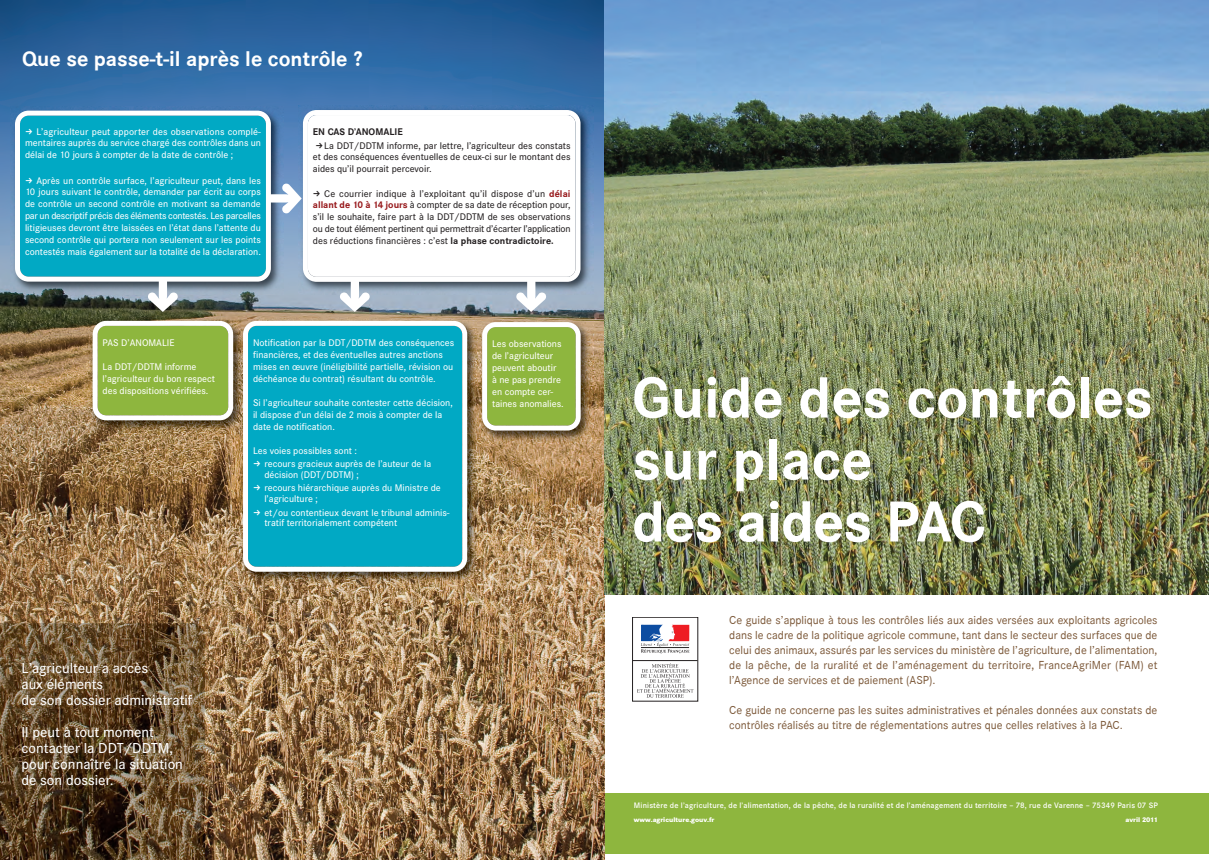
<style>
.page{position:relative;width:1209px;height:860px;background:#fff}
.page>*{position:absolute;margin:0;border:0;box-sizing:border-box;transform-origin:0 0}
.t1{font:700 60px/62px "Corporate S";color:#fff}
.t2{font:700 22px "Corporate S";color:#fff}
.t3{font:500 15px/16px "Corporate S";color:#fff}
.t4{font:12px/15px "Corporate S";color:#7b5737;text-align:justify}
.t5{font:500 10px/12px "Corporate S";color:#fff}
.t6{font:500 10px/10.9px "Corporate S";color:#231f20;text-align:right}
.t7{font:700 10px "Corporate S";color:#231f20}
.t8{font:600 8.2px "Corporate S";letter-spacing:.02em;color:#fff}
.t9{font:800 7px "Corporate S";color:#fff}
.s1{font-weight:700;color:#961619}
.s2{font-weight:700}
</style>
<div class="page">
<img style="left:0;top:0;width:605px;height:860px">
<div style="left:632px;top:617px;width:66px;height:84px;border:1px solid #231f20"></div>
<svg style="left:641px;top:625px;width:48px;height:28px"></svg>
<hr style="left:632px;top:660px;width:65px;height:1px;background:#231f20">
<svg style="left:637px;top:663px;width:56px;height:35px"></svg>
<div style="left:605px;top:793px;width:604px;height:61px;background:#8eb63e"></div>
<img style="left:605px;top:0;width:604px;height:595px">
<img style="left:88px;top:316px;width:150px;height:117px">
<svg style="left:93px;top:321px;width:140px;height:99px;background:#9ebf5b"></svg>
<img style="left:238px;top:316px;width:242px;height:268px">
<svg style="left:243px;top:321px;width:224px;height:251px;background:#19b0c8"></svg>
<img style="left:480px;top:318px;width:113px;height:126px">
<img style="left:477px;top:318px;width:3px;height:4px">
<svg style="left:477px;top:322px;width:103px;height:122px;background:#a0b65d"></svg>
<img style="left:298px;top:106px;width:295px;height:189px">
<svg style="left:303px;top:110px;width:277px;height:172px"></svg>
<img style="left:11px;top:106px;width:273px;height:188px">
<svg style="left:15px;top:111px;width:256px;height:171px;background:#17afc8"></svg>
<img style="left:0;top:623px;width:205px;height:237px">
<svg style="left:254px;top:461px;width:6px;height:5px"></svg>
<svg style="left:254px;top:485px;width:6px;height:6px"></svg>
<svg style="left:254px;top:509px;width:6px;height:6px"></svg>
<svg style="left:316px;top:143px;width:6px;height:6px"></svg>
<svg style="left:314px;top:191px;width:6px;height:6px"></svg>
<svg style="left:26px;top:129px;width:6px;height:6px"></svg>
<svg style="left:26px;top:177px;width:6px;height:6px"></svg>
<svg style="left:267px;top:183px;width:35px;height:31px"></svg>
<svg style="left:339px;top:277px;width:31px;height:35px"></svg>
<svg style="left:147px;top:277px;width:31px;height:35px"></svg>
<svg style="left:516px;top:277px;width:30px;height:35px"></svg>
<h2 class="t2" style="left:22px;top:46px;width:342px">Que se passe-t-il après le contrôle ?</h2>
<p class="t5" style="left:25px;top:127px;width:237px;line-height:10.9px;text-align:right">L’agriculteur peut apporter des observations complé&shy;mentaires auprès du service chargé des contrôles dans un</p>
<p class="t5" style="left:25px;top:149px;width:210px">délai de 10 jours à compter de la date de contrôle ;</p>
<p class="t5" style="left:25px;top:175px;width:237px;line-height:10.9px;text-align:right">Après un contrôle surface, l’agriculteur peut, dans les<br>10 jours suivant le contrôle, demander par écrit au corps</p>
<p class="t5" style="left:25px;top:197px;width:237px;text-align:justify">de contrôle un second contrôle en motivant sa demande par un descriptif précis des éléments contestés. Les parcelles litigieuses devront être laissées en l’état dans l’attente du second contrôle qui portera non seulement sur les points contestés mais également sur la totalité de la déclaration.</p>
<p class="t7" style="left:313px;top:126px;width:91px">EN CAS D’ANOMALIE</p>
<p class="t6" style="left:313px;top:140px;width:259px">La DDT/DDTM informe, par lettre, l’agriculteur des constats<br>et des conséquences éventuelles de ceux-ci sur le montant des</p>
<p class="t6" style="left:313px;top:163px;width:120px">aides qu’il pourrait percevoir.</p>
<p class="t6" style="left:313px;top:189px;width:259px">Ce courrier indique à l’exploitant qu’il dispose d’un <span class="s1">délai allant de 10 à 14 jours</span> à compter de sa date de réception pour,</p>
<p class="t6" style="left:313px;top:211px;width:259px;line-height:12px;text-align:justify">s’il le souhaite, faire part à la DDT/DDTM de ses observations ou de tout élément pertinent qui permettrait d’écarter l’application des réductions financières : c’est <span class="s2">la phase contradictoire.</span></p>
<p class="t5" style="left:103px;top:336px;width:73px">PAS D’ANOMALIE</p>
<p class="t5" style="left:103px;top:360px;width:114px">La DDT/DDTM informe l’agriculteur du bon respect des dispositions vérifiées.</p>
<p class="t5" style="left:253px;top:336px;width:203px">Notification par la DDT/DDTM des conséquences financières, et des éventuelles autres anctions mises en œuvre (inéligibilité partielle, révision ou déchéance du contrat) résultant du contrôle.</p>
<p class="t5" style="left:253px;top:396px;width:201px">Si l’agriculteur souhaite contester cette décision, il dispose d’un délai de 2 mois à compter de la date de notification.</p>
<p class="t5" style="left:264px;top:444px;width:168px;line-height:13.3px;text-indent:-11px">Les voies possibles sont :<br>recours gracieux auprès de l’auteur de la</p>
<p class="t5" style="left:264px;top:468px;width:178px;line-height:13.3px">décision (DDT/DDTM) ;<br>recours hiérarchique auprès du Ministre de</p>
<p class="t5" style="left:264px;top:492px;width:187px;line-height:13.3px">l’agriculture ;<br>et/ou contentieux devant le tribunal adminis-</p>
<p class="t5" style="left:264px;top:517px;width:134px">tratif territorialement compétent</p>
<p class="t5" style="left:492px;top:337px;width:73px">Les observations de l’agriculteur peuvent aboutir à ne pas prendre en compte cer&shy;taines anomalies.</p>
<h3 class="t3" style="left:21px;top:660px;width:172px">L’agriculteur a accès<br>aux éléments<br>de son dossier administratif</h3>
<h3 class="t3" style="left:21px;top:724px;width:163px">Il peut à tout moment contacter la DDT/DDTM, pour connaître la situation de son dossier.</h3>
<h1 class="t1" style="left:632px;top:366px;width:522px">Guide des contrôles sur place<br>des aides PAC</h1>
<p class="t4" style="left:729px;top:613px;width:430px">Ce guide s’applique à tous les contrôles liés aux aides versées aux exploitants agricoles dans le cadre de la politique agricole commune, tant dans le secteur des surfaces que de celui des animaux, assurés par les services du ministère de l’agriculture, de l’alimentation, de la pêche, de la ruralité et de l’aménagement du territoire, FranceAgriMer (FAM) et l’Agence de services et de paiement (ASP).</p>
<p class="t4" style="left:729px;top:703px;width:429px">Ce guide ne concerne pas les suites administratives et pénales données aux constats de contrôles réalisés au titre de réglementations autres que celles relatives à la PAC.</p>
<p class="t8" style="left:634px;top:800px;width:525px">Ministère de l’agriculture, de l’alimentation, de la pêche, de la ruralité et de l’aménagement du territoire – 78, rue de Varenne – 75349 Paris 07 SP</p>
<p class="t9" style="left:634px;top:815px;width:82px">www.agriculture.gouv.fr</p>
<p class="t9" style="left:1125px;top:815px;width:34px">avril 2011</p>
</div>
